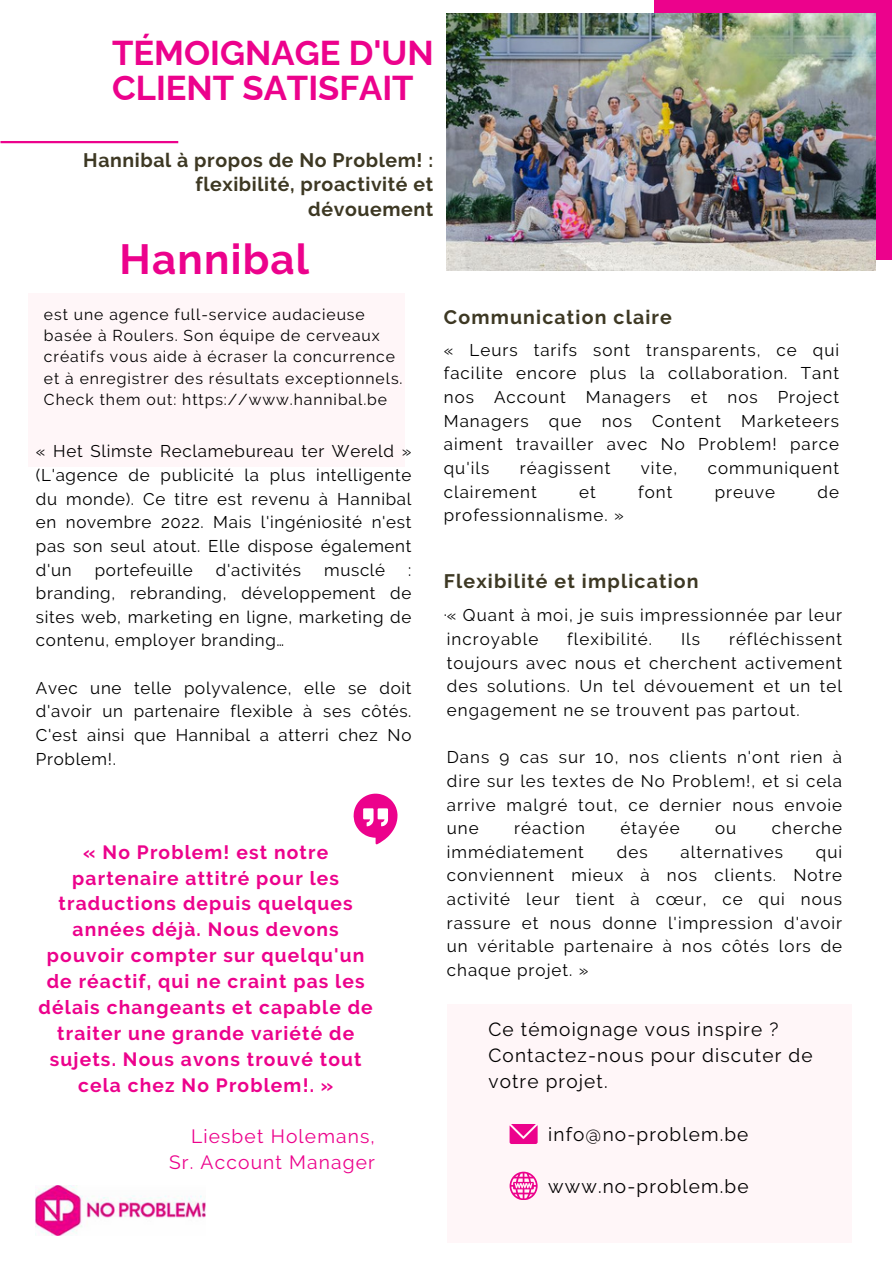
<style>
.page{position:relative;width:894px;height:1264px;background:#fff}
.page>*{position:absolute;margin:0;border:0;box-sizing:border-box;transform-origin:0 0}
.t1{font:700 42px "Raleway";letter-spacing:.03em;color:#ec028c}
.t2{font:700 34.5px/34.8px "Raleway";color:#ec028c}
.t3{font:700 19.5px/24.8px "Raleway";letter-spacing:.03em;color:#3d3823;text-align:right}
.t4{font:700 19.5px "Raleway";letter-spacing:.06em;color:#3d3823}
.t5{font:700 19.2px/25.8px "Raleway";letter-spacing:.06em;color:#ec028c;text-align:center}
.t6{font:19.2px/25.8px "Raleway";letter-spacing:.06em;color:#ec028c;text-align:right}
.t7{font:19.05px/26.2px "Raleway";letter-spacing:.06em;color:#000}
.t8{font:16.95px/23.7px "Raleway";letter-spacing:.06em;color:#000;text-align:justify}
.t9{font:16.95px "Raleway";letter-spacing:.04em;color:#000}
.t10{font:15.75px/21.5px "Raleway";letter-spacing:.06em;color:#000}
</style>
<div class="page">
<div style="left:654px;top:0;width:237px;height:259px;background:#ec028c"></div>
<div style="left:28px;top:293px;width:376px;height:173px;background:#fff6f8"></div>
<hr style="left:0;top:141px;width:178px;height:2px;background:#ec028c">
<img style="left:36px;top:1185px;width:170px;height:50px">
<svg style="left:353px;top:793px;width:44px;height:51px"></svg>
<div style="left:446px;top:1004px;width:405px;height:239px;background:#fff6f8"></div>
<svg style="left:509px;top:1124px;width:28px;height:19px"></svg>
<svg style="left:509px;top:1171px;width:28px;height:28px"></svg>
<img style="left:446px;top:14px;width:429px;height:256px">
<p class="t2" style="left:112px;top:35px;width:323px">TÉMOIGNAGE D'UN<br>CLIENT SATISFAIT</p>
<p class="t3" style="left:83px;top:147px;width:351px">Hannibal à propos de No Problem! : flexibilité, proactivité et dévouement</p>
<p class="t1" style="left:119px;top:234px;width:191px">Hannibal</p>
<h3 class="t10" style="left:44px;top:303px;width:360px">est une agence full-service audacieuse basée à Roulers. Son équipe de cerveaux créatifs vous aide à écraser la concurrence et à enregistrer des résultats exceptionnels.</h3>
<h1 class="t10" style="left:44px;top:389px;width:344px">Check them out: https://www.hannibal.be</h1>
<p class="t8" style="left:36px;top:439px;width:377px">« Het Slimste Reclamebureau ter Wereld » (L'agence de publicité la plus intelligente du monde). Ce titre est revenu à Hannibal en novembre 2022. Mais l'ingéniosité n'est pas son seul atout. Elle dispose également d'un</p>
<p class="t9" style="left:95px;top:559px;width:99px">portefeuille</p>
<p class="t9" style="left:216px;top:559px;width:87px">d'activités</p>
<p class="t8" style="left:324px;top:557px;width:63px">musclé</p>
<p class="t8" style="left:36px;top:557px;width:377px;text-indent:372px">: branding, rebranding, développement de sites web, marketing en ligne, marketing de contenu, employer branding…</p>
<p class="t8" style="left:36px;top:676px;width:377px">Avec une telle polyvalence, elle se doit d'avoir un partenaire flexible à ses côtés.<br>C'est ainsi que Hannibal a atterri chez No Problem!.</p>
<p class="t5" style="left:39px;top:839px;width:335px">« No Problem! est notre partenaire attitré pour les traductions depuis quelques années déjà. Nous devons pouvoir compter sur quelqu'un de réactif, qui ne craint pas les délais changeants et capable de traiter une grande variété de sujets. Nous avons trouvé tout cela chez No Problem!. »</p>
<h3 class="t6" style="left:169px;top:1123px;width:207px">Liesbet Holemans,<br>Sr. Account Manager</h3>
<p class="t4" style="left:443px;top:306px;width:229px">Communication claire</p>
<h3 class="t8" style="left:443px;top:338px;width:397px">« Leurs tarifs sont transparents, ce qui facilite encore plus la collaboration. Tant nos Account Managers et nos Project Managers que nos Content Marketeers aiment travailler avec No Problem! parce qu'ils</h3>
<h3 class="t8" style="left:519px;top:456px;width:92px">réagissent</h3>
<h3 class="t8" style="left:640px;top:456px;width:38px">vite,</h3>
<h3 class="t8" style="left:707px;top:456px;width:133px">communiquent</h3>
<h3 class="t8" style="left:443px;top:479px;width:94px">clairement</h3>
<h3 class="t8" style="left:579px;top:479px;width:18px">et</h3>
<h3 class="t8" style="left:638px;top:479px;width:36px">font</h3>
<h3 class="t8" style="left:714px;top:479px;width:62px">preuve</h3>
<h3 class="t8" style="left:817px;top:479px;width:23px">de</h3>
<h3 class="t8" style="left:443px;top:503px;width:181px">professionnalisme. »</h3>
<p class="t4" style="left:443px;top:570px;width:256px">Flexibilité et implication</p>
<p class="t8" style="left:446px;top:603px;width:397px">« Quant à moi, je suis impressionnée par leur incroyable</p>
<h4 class="t8" style="left:443px;top:598px;width:5px">.</h4>
<p class="t8" style="left:446px;top:627px;width:397px;text-indent:282px">réfléchissent toujours avec nous et cherchent activement des solutions. Un tel dévouement et un tel engagement ne se trouvent pas partout.</p>
<h3 class="t8" style="left:446px;top:745px;width:397px">Dans 9 cas sur 10, nos clients n'ont rien à dire sur les textes de No Problem!, et si cela arrive malgré tout, ce dernier nous envoie une</h3>
<p class="t8" style="left:567px;top:627px;width:86px">flexibilité.</p>
<p class="t8" style="left:680px;top:627px;width:21px">Ils</p>
<h3 class="t8" style="left:514px;top:816px;width:72px">réaction</h3>
<h3 class="t8" style="left:620px;top:816px;width:60px">étayée</h3>
<h3 class="t8" style="left:715px;top:816px;width:23px">ou</h3>
<h3 class="t8" style="left:771px;top:816px;width:72px">cherche</h3>
<h3 class="t8" style="left:446px;top:840px;width:139px">immédiatement</h3>
<h3 class="t8" style="left:616px;top:840px;width:32px">des</h3>
<h3 class="t8" style="left:680px;top:840px;width:104px">alternatives</h3>
<h3 class="t8" style="left:446px;top:840px;width:397px;text-indent:369px">qui conviennent mieux à nos clients. Notre activité leur tient à cœur, ce qui nous rassure et nous donne l'impression d'avoir un véritable partenaire à nos côtés lors de chaque projet. »</h3>
<p class="t7" style="left:488px;top:1015px;width:325px">Ce témoignage vous inspire ?<br>Contactez-nous pour discuter de votre projet.</p>
<p class="t7" style="left:548px;top:1120px;width:202px">info@no-problem.be</p>
<p class="t7" style="left:548px;top:1173px;width:202px">www.no-problem.be</p>
</div>
